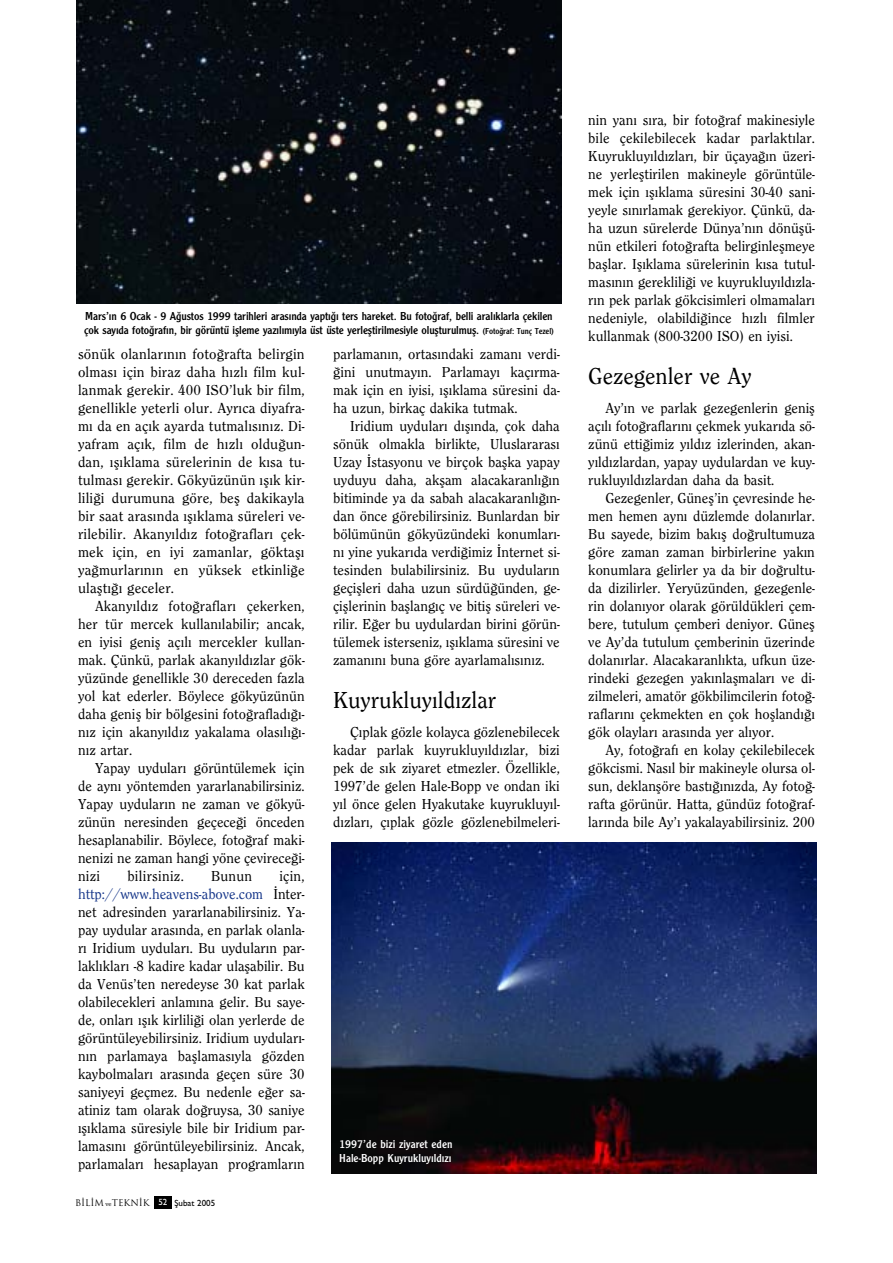
<style>
.page{position:relative;width:893px;height:1263px;background:#fff}
.page>*{position:absolute;margin:0;border:0;box-sizing:border-box;transform-origin:0 0}
.t1{font:500 24px "Clearface";color:#000}
.t2{font:500 15px/18px "Clearface";color:#000;text-align:justify}
.t3{font:500 15px "Clearface";letter-spacing:.02em;color:#000}
.t4{font:12px/14.4px "Clearface Gothic";letter-spacing:-.01em;color:#000}
.t5{font:12px/14.4px "Clearface Gothic";color:#fff}
.t6{font:9px "Trajan Plain";color:#000}
.s1{font-size:9px}
.s2{color:#17378a}
.s3{font-family:"Bookman Old Style";font-size:6px}
.s4{font-family:"Gill Sans";font-weight:500;color:#fff}
.s5{font-family:"Gill Sans";font-weight:500}
</style>
<div class="page">
<div style="left:154px;top:1196px;width:17px;height:13px;background:#000"></div>
<img style="left:77px;top:1px;width:484px;height:303px">
<img style="left:332px;top:842px;width:484px;height:332px">
<p class="t4" style="left:84px;top:309px;width:471px">Mars’›n 6 Ocak - 9 A¤ustos 1999 tarihleri aras›nda yapt›¤› ters hareket. Bu foto¤raf, belli aral›klarla çekilen çok say›da foto¤raf›n, bir görüntü iflleme yaz›l›m›yla üst üste yerlefltirilmesiyle oluflturulmufl. <span class="s1">(Foto¤raf: Tunç Tezel)</span></p>
<p class="t2" style="left:78px;top:345px;width:228px">sönük olanlar›n›n foto¤rafta belirgin olmas› için biraz daha h›zl› film kul&shy;lanmak gerekir. 400 ISO’luk bir film, genellikle yeterli olur. Ayr›ca diyafra&shy;m› da en aç›k ayarda tutmal›s›n›z. Di&shy;yafram aç›k, film de h›zl› oldu¤un&shy;dan, ›fl›klama sürelerinin de k›sa tu&shy;tulmas› gerekir. Gökyüzünün ›fl›k kir&shy;lili¤i durumuna göre, befl dakikayla bir saat aras›nda ›fl›klama süreleri ve&shy;rilebilir. Akany›ld›z foto¤raflar› çek&shy;mek için, en iyi zamanlar, göktafl› ya¤murlar›n›n en yüksek etkinli¤e ulaflt›¤› geceler.</p>
<p class="t2" style="left:78px;top:597px;width:228px;text-indent:17px">Akany›ld›z foto¤raflar› çekerken, her tür mercek kullan›labilir; ancak, en iyisi genifl aç›l› mercekler kullan&shy;mak. Çünkü, parlak akany›ld›zlar gök&shy;yüzünde genellikle 30 dereceden fazla yol kat ederler. Böylece gökyüzünün daha genifl bir bölgesini foto¤raflad›¤›- n›z için akany›ld›z yakalama olas›l›¤›- n›z artar.</p>
<p class="t2" style="left:78px;top:759px;width:228px;text-indent:17px">Yapay uydular› görüntülemek için de ayn› yöntemden yararlanabilirsiniz.<br>Yapay uydular›n ne zaman ve gökyü&shy;zünün neresinden geçece¤i önceden hesaplanabilir. Böylece, foto¤raf maki&shy;nenizi ne zaman hangi yöne çevirece¤i&shy;nizi</p>
<p class="t3" style="left:127px;top:867px;width:58px">bilirsiniz.</p>
<p class="t2" style="left:211px;top:867px;width:43px">Bunun</p>
<p class="t2" style="left:78px;top:867px;width:228px;text-indent:201px">için, <span class="s2">http://www.heavens-above.com</span> ‹nter&shy;net adresinden yararlanabilirsiniz. Ya&shy;pay uydular aras›nda, en parlak olanla&shy;r› Iridium uydular›. Bu uydular›n par&shy;lakl›klar› -8 kadire kadar ulaflabilir. Bu da Venüs’ten neredeyse 30 kat parlak olabilecekleri anlam›na gelir. Bu saye&shy;de, onlar› ›fl›k kirlili¤i olan yerlerde de görüntüleyebilirsiniz. Iridium uydular›- n›n parlamaya bafllamas›yla gözden kaybolmalar› aras›nda geçen süre 30 saniyeyi geçmez. Bu nedenle e¤er sa&shy;atiniz tam olarak do¤ruysa, 30 saniye ›fl›klama süresiyle bile bir Iridium par&shy;lamas›n› görüntüleyebilirsiniz. Ancak, parlamalar› hesaplayan programlar›n</p>
<p class="t6" style="left:75px;top:1199px;width:142px">B‹L‹M <span class="s3">ve</span>TEKN‹K <span class="s4">52</span> <span class="s5">fiubat 2005</span></p>
<p class="t2" style="left:333px;top:345px;width:228px">parlaman›n, ortas›ndaki zaman› verdi-¤ini unutmay›n. Parlamay› kaç›rma&shy;mak için en iyisi, ›fl›klama süresini da&shy;ha uzun, birkaç dakika tutmak.</p>
<p class="t2" style="left:333px;top:417px;width:228px;text-indent:17px">Iridium uydular› d›fl›nda, çok daha sönük olmakla birlikte, Uluslararas› Uzay ‹stasyonu ve birçok baflka yapay uyduyu daha, akflam alacakaranl›¤›n bitiminde ya da sabah alacakaranl›¤›n&shy;dan önce görebilirsiniz. Bunlardan bir bölümünün gökyüzündeki konumlar›- n› yine yukar›da verdi¤imiz ‹nternet si&shy;tesinden bulabilirsiniz. Bu uydular›n geçiflleri daha uzun sürdü¤ünden, ge&shy;çifllerinin bafllang›ç ve bitifl süreleri ve&shy;rilir. E¤er bu uydulardan birini görün&shy;tülemek isterseniz, ›fl›klama süresini ve zaman›n› buna göre ayarlamal›s›n›z.</p>
<h1 class="t1" style="left:333px;top:686px;width:165px">Kuyrukluy›ld›zlar</h1>
<p class="t2" style="left:333px;top:723px;width:228px;text-indent:17px">Ç›plak gözle kolayca gözlenebilecek kadar parlak kuyrukluy›ld›zlar, bizi pek de s›k ziyaret etmezler. Özellikle, 1997’de gelen Hale-Bopp ve ondan iki y›l önce gelen Hyakutake kuyrukluy›l&shy;d›zlar›, ç›plak gözle gözlenebilmeleri-</p>
<p class="t5" style="left:339px;top:1136px;width:115px">1997’de bizi ziyaret eden<br>Hale-Bopp Kuyrukluy›ld›z›</p>
<p class="t2" style="left:588px;top:111px;width:228px">nin yan› s›ra, bir foto¤raf makinesiyle bile çekilebilecek kadar parlakt›lar.<br>Kuyrukluy›ld›zlar›, bir üçaya¤›n üzeri&shy;ne yerlefltirilen makineyle görüntüle&shy;mek için ›fl›klama süresini 30-40 sani&shy;yeyle s›n›rlamak gerekiyor. Çünkü, da&shy;ha uzun sürelerde Dünya’n›n dönüflü&shy;nün etkileri foto¤rafta belirginleflmeye bafllar. Ifl›klama sürelerinin k›sa tutul&shy;mas›n›n gereklili¤i ve kuyrukluy›ld›zla&shy;r›n pek parlak gökcisimleri olmamalar› nedeniyle, olabildi¤ince h›zl› filmler kullanmak (800-3200 ISO) en iyisi.</p>
<h1 class="t1" style="left:588px;top:362px;width:165px">Gezegenler ve Ay</h1>
<p class="t2" style="left:588px;top:399px;width:228px;text-indent:17px">Ay’›n ve parlak gezegenlerin genifl aç›l› foto¤raflar›n› çekmek yukar›da sö&shy;zünü etti¤imiz y›ld›z izlerinden, akan&shy;y›ld›zlardan, yapay uydulardan ve kuy&shy;rukluy›ld›zlardan daha da basit.</p>
<p class="t2" style="left:588px;top:489px;width:228px;text-indent:17px">Gezegenler, Günefl’in çevresinde he&shy;men hemen ayn› düzlemde dolan›rlar.<br>Bu sayede, bizim bak›fl do¤rultumuza göre zaman zaman birbirlerine yak›n konumlara gelirler ya da bir do¤rultu&shy;da dizilirler. Yeryüzünden, gezegenle&shy;rin dolan›yor olarak görüldükleri çem&shy;bere, tutulum çemberi deniyor. Günefl ve Ay’da tutulum çemberinin üzerinde dolan›rlar. Alacakaranl›kta, ufkun üze&shy;rindeki gezegen yak›nlaflmalar› ve di&shy;zilmeleri, amatör gökbilimcilerin foto¤- raflar›n› çekmekten en çok hoflland›¤› gök olaylar› aras›nda yer al›yor.</p>
<p class="t2" style="left:588px;top:741px;width:228px;text-indent:17px">Ay, foto¤raf› en kolay çekilebilecek gökcismi. Nas›l bir makineyle olursa ol&shy;sun, deklanflöre bast›¤›n›zda, Ay foto¤- rafta görünür. Hatta, gündüz foto¤raf&shy;lar›nda bile Ay’› yakalayabilirsiniz. 200</p>
</div>
